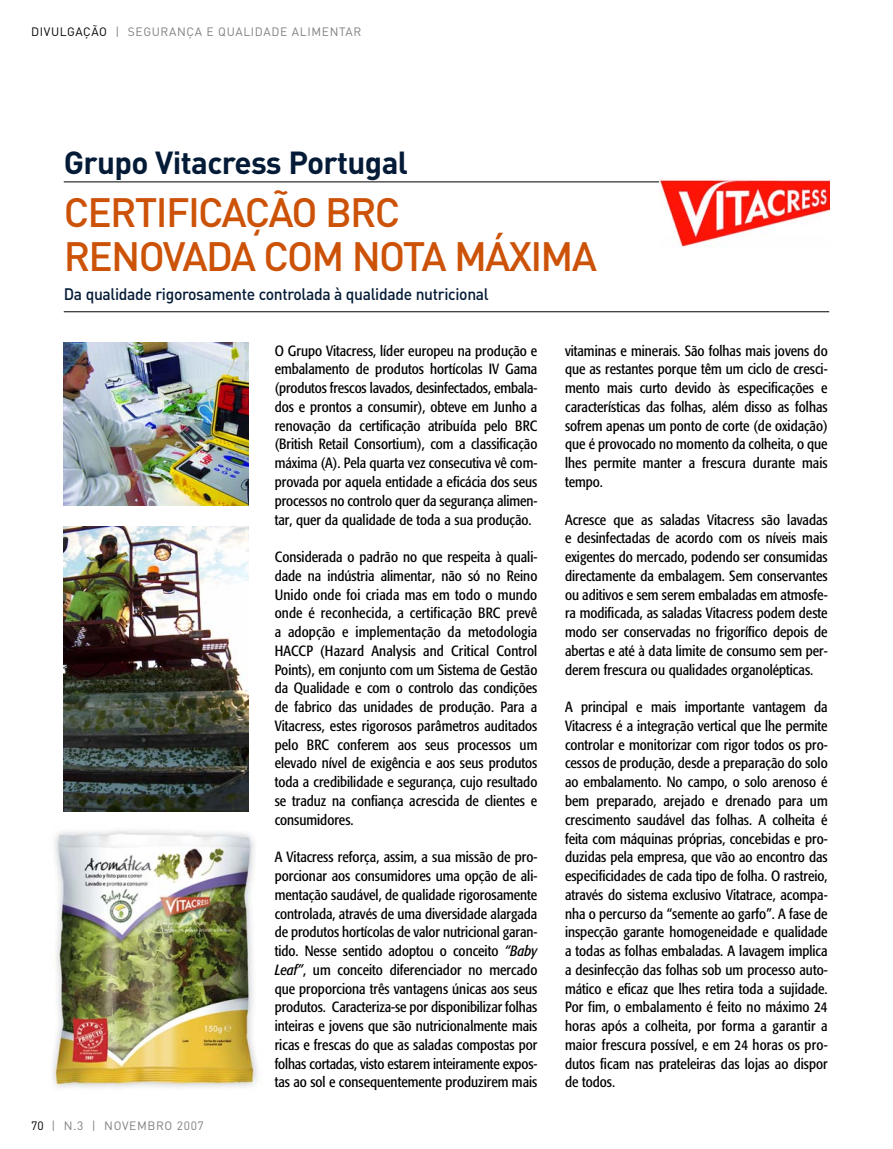
<style>
.page{position:relative;width:893px;height:1149px;background:#fff}
.page>*{position:absolute;margin:0;border:0;box-sizing:border-box;transform-origin:0 0}
.t1{font:500 40.5px/43.5px "DIN";letter-spacing:-.045em;color:#cc5207}
.t2{font:700 31.5px "DIN";letter-spacing:-.02em;color:#041b37}
.t3{font:500 16.5px "DIN";letter-spacing:-.02em;color:#041b37;scale:.95 1}
.t4{font:condensed 14.7px/18.8px "Formata";color:#000;text-align:justify}
.t5{font:12px "DIN";letter-spacing:.05em;color:#808080}
.s1{color:#000}
.s2{font-style:italic}
</style>
<div class="page">
<hr style="left:64px;top:181px;width:765px;height:1px;background:#000">
<hr style="left:64px;top:311px;width:765px;height:1px;background:#000">
<img style="left:53px;top:830px;width:205px;height:258px">
<img style="left:660px;top:178px;width:169px;height:69px">
<img style="left:64px;top:526px;width:185px;height:285px">
<img style="left:64px;top:343px;width:185px;height:162px">
<p class="t5" style="left:31px;top:28px;width:332px"><span class="s1">DIVULGAÇÃO</span> | SEGURANÇA E QUALIDADE ALIMENTAR</p>
<h2 class="t2" style="left:64px;top:152px;width:346px">Grupo Vitacress Portugal</h2>
<h1 class="t1" style="left:64px;top:195px;width:535px">CERTIFICAÇÃO BRC<br>RENOVADA COM NOTA MÁXIMA</h1>
<p class="t3" style="left:64px;top:288px;width:449px">Da qualidade rigorosamente controlada à qualidade nutricional</p>
<p class="t5" style="left:31px;top:1121px;width:174px"><span class="s1">70</span> | N.3 | NOVEMBRO 2007</p>
<p class="t4" style="left:275px;top:342px;width:264px">O Grupo Vitacress, líder europeu na produção e embalamento de produtos hortícolas IV Gama (produtos frescos lavados, desinfectados, embala&shy;dos e prontos a consumir), obteve em Junho a renovação da certificação atribuída pelo BRC (British Retail Consortium), com a classificação máxima (A). Pela quarta vez consecutiva vê com&shy;provada por aquela entidade a eficácia dos seus processos no controlo quer da segurança alimen&shy;tar, quer da qualidade de toda a sua produção.</p>
<p class="t4" style="left:275px;top:548px;width:264px">Considerada o padrão no que respeita à quali&shy;dade na indústria alimentar, não só no Reino Unido onde foi criada mas em todo o mundo onde é reconhecida, a certificação BRC prevê a adopção e implementação da metodologia HACCP (Hazard Analysis and Critical Control Points), em conjunto com um Sistema de Gestão da Qualidade e com o controlo das condições de fabrico das unidades de produção. Para a Vitacress, estes rigorosos parâmetros auditados pelo BRC conferem aos seus processos um elevado nível de exigência e aos seus produtos toda a credibilidade e segurança, cujo resultado se traduz na confiança acrescida de clientes e consumidores.</p>
<p class="t4" style="left:275px;top:848px;width:264px">A Vitacress reforça, assim, a sua missão de pro&shy;porcionar aos consumidores uma opção de ali&shy;mentação saudável, de qualidade rigorosamente controlada, através de uma diversidade alargada de produtos hortícolas de valor nutricional garan&shy;tido. Nesse sentido adoptou o conceito <span class="s2">“Baby Leaf”</span>, um conceito diferenciador no mercado que proporciona três vantagens únicas aos seus produtos. Caracteriza-se por disponibilizar folhas inteiras e jovens que são nutricionalmente mais ricas e frescas do que as saladas compostas por folhas cortadas, visto estarem inteiramente expos&shy;tas ao sol e consequentemente produzirem mais</p>
<p class="t4" style="left:565px;top:342px;width:264px">vitaminas e minerais. São folhas mais jovens do que as restantes porque têm um ciclo de cresci&shy;mento mais curto devido às especificações e características das folhas, além disso as folhas sofrem apenas um ponto de corte (de oxidação) que é provocado no momento da colheita, o que lhes permite manter a frescura durante mais tempo.</p>
<p class="t4" style="left:565px;top:511px;width:264px">Acresce que as saladas Vitacress são lavadas e desinfectadas de acordo com os níveis mais exigentes do mercado, podendo ser consumidas directamente da embalagem. Sem conservantes ou aditivos e sem serem embaladas em atmosfe&shy;ra modificada, as saladas Vitacress podem deste modo ser conservadas no frigorífico depois de abertas e até à data limite de consumo sem per&shy;derem frescura ou qualidades organolépticas.</p>
<p class="t4" style="left:565px;top:698px;width:264px">A principal e mais importante vantagem da Vitacress é a integração vertical que lhe permite controlar e monitorizar com rigor todos os pro&shy;cessos de produção, desde a preparação do solo ao embalamento. No campo, o solo arenoso é bem preparado, arejado e drenado para um crescimento saudável das folhas. A colheita é feita com máquinas próprias, concebidas e pro&shy;duzidas pela empresa, que vão ao encontro das especificidades de cada tipo de folha. O rastreio, através do sistema exclusivo Vitatrace, acompa&shy;nha o percurso da “semente ao garfo”. A fase de inspecção garante homogeneidade e qualidade a todas as folhas embaladas. A lavagem implica a desinfecção das folhas sob um processo auto&shy;mático e eficaz que lhes retira toda a sujidade.<br>Por fim, o embalamento é feito no máximo 24 horas após a colheita, por forma a garantir a maior frescura possível, e em 24 horas os pro&shy;dutos ficam nas prateleiras das lojas ao dispor de todos.</p>
</div>
